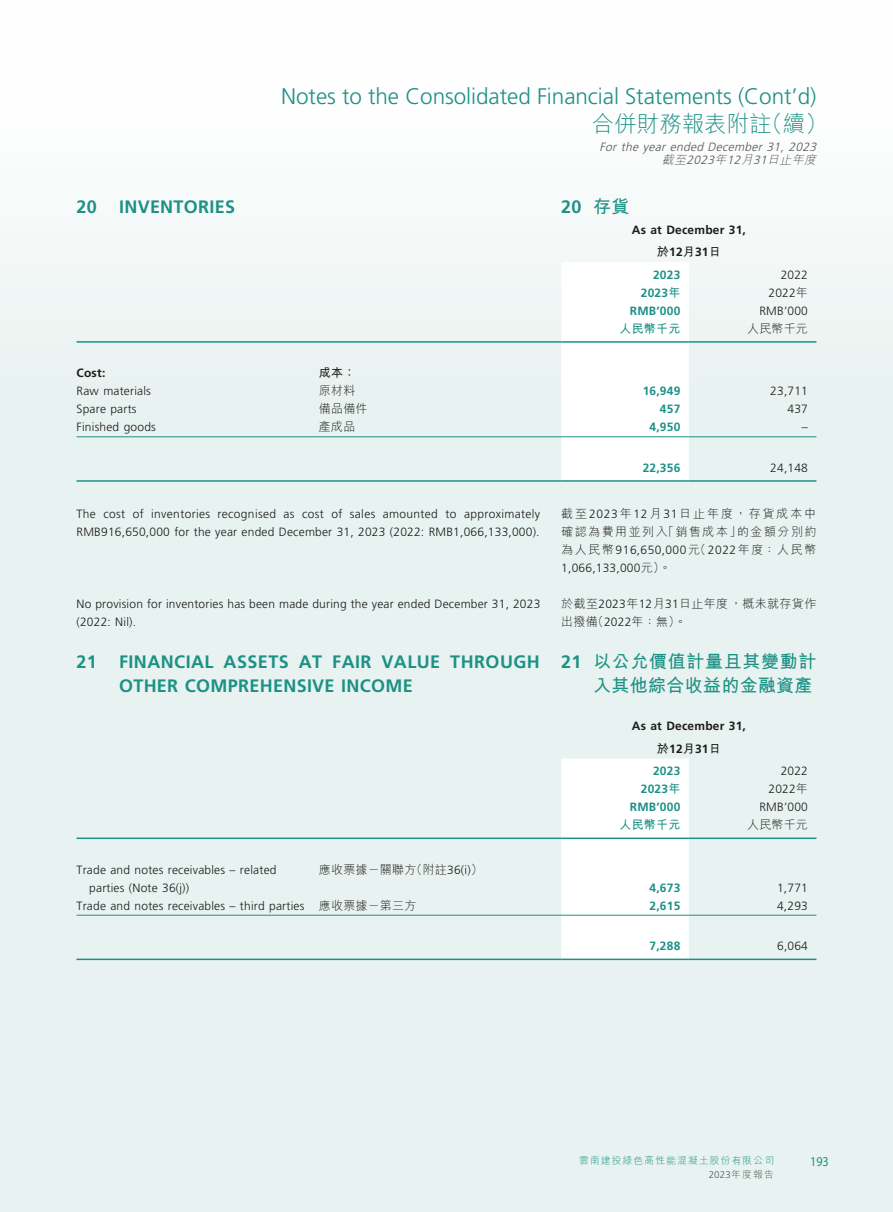
<style>
.page{position:relative;width:893px;height:1212px;background:#fff}
.page>*{position:absolute;margin:0;border:0;box-sizing:border-box;transform-origin:0 0}
.t1{font:300 22.5px "Frutiger LT Std";letter-spacing:-.005em;color:#1c9185}
.t2{font:300 22.5px "M Hei HK";letter-spacing:-.005em;color:#1c9185}
.t3{font:700 18px/24px "Frutiger LT Std";letter-spacing:.015em;color:#1c9185}
.t4{font:700 18px/24px "M Hei HK";letter-spacing:.025em;color:#1c9185;text-align:right}
.t5{font:13.5px "Myriad Pro";color:#1c9185;scale:.9 1}
.t6{font:300 12px/18px "Frutiger LT Std";letter-spacing:.015em;color:#1c1c1b}
.t7{font:700 12px "Frutiger LT Std";letter-spacing:.015em;color:#1c9185}
.t8{font:300 12px/18px "M Hei HK";letter-spacing:.035em;color:#1c1c1b}
.t9{font:700 12px "Frutiger LT Std";letter-spacing:.015em;color:#1c1c1b}
.t10{font:300 12px/18px "Frutiger LT Std";letter-spacing:.045em;color:#1c1c1b}
.t11{font:300 12px/18px "M Hei HK";letter-spacing:.125em;color:#1c1c1b}
.t12{font:italic 300 12px "Frutiger LT Std";color:#575756}
.t13{font:300 12px "M Hei HK";letter-spacing:.015em;color:#1c1c1b}
.t14{font:italic 300 12px "M Hei HK";color:#575756}
.t15{font:700 12px "M Hei HK";letter-spacing:.015em;color:#1c9185}
.t16{font:700 12px "M Hei HK";color:#1c1c1b}
.t17{font:300 9.75px "M Hei HK";letter-spacing:.115em;color:#1c9185}
.t18{font:300 9.75px "Frutiger LT Std";color:#575756}
.s1{font-family:"Frutiger LT Std"}
.s2{font-family:"M Hei HK"}
</style>
<div class="page">
<div style="left:0;top:0;width:893px;height:1212px;background:linear-gradient(to bottom,#f7fafa,#e2efec)"></div>
<svg style="left:561px;top:262px;width:128px;height:218px"></svg>
<hr style="left:77px;top:341px;width:242px;height:2px;background:#1c9185">
<hr style="left:319px;top:341px;width:242px;height:2px;background:#1c9185">
<hr style="left:561px;top:341px;width:128px;height:2px;background:#1c9185">
<hr style="left:689px;top:341px;width:127px;height:2px;background:#1c9185">
<hr style="left:77px;top:436px;width:242px;height:1px;background:#1c9185">
<hr style="left:319px;top:436px;width:242px;height:1px;background:#1c9185">
<hr style="left:561px;top:436px;width:128px;height:1px;background:#1c9185">
<hr style="left:689px;top:436px;width:127px;height:1px;background:#1c9185">
<hr style="left:77px;top:480px;width:242px;height:2px;background:#1c9185">
<hr style="left:319px;top:480px;width:242px;height:2px;background:#1c9185">
<hr style="left:561px;top:480px;width:128px;height:2px;background:#1c9185">
<hr style="left:689px;top:480px;width:127px;height:2px;background:#1c9185">
<svg style="left:561px;top:758px;width:128px;height:200px"></svg>
<hr style="left:77px;top:837px;width:242px;height:2px;background:#1c9185">
<hr style="left:319px;top:837px;width:242px;height:2px;background:#1c9185">
<hr style="left:561px;top:837px;width:128px;height:2px;background:#1c9185">
<hr style="left:689px;top:837px;width:127px;height:2px;background:#1c9185">
<hr style="left:77px;top:915px;width:242px;height:1px;background:#1c9185">
<hr style="left:319px;top:915px;width:242px;height:1px;background:#1c9185">
<hr style="left:561px;top:915px;width:128px;height:1px;background:#1c9185">
<hr style="left:689px;top:915px;width:127px;height:1px;background:#1c9185">
<hr style="left:77px;top:958px;width:242px;height:2px;background:#1c9185">
<hr style="left:319px;top:958px;width:242px;height:2px;background:#1c9185">
<hr style="left:561px;top:958px;width:128px;height:2px;background:#1c9185">
<hr style="left:689px;top:958px;width:127px;height:2px;background:#1c9185">
<h1 class="t1" style="left:281px;top:84px;width:537px">Notes to the Consolidated Financial Statements (Cont’d)</h1>
<h1 class="t2" style="left:592px;top:108px;width:237px">合併財務報表附註（續）</h1>
<p class="t12" style="left:599px;top:140px;width:221px">For the year ended December 31, 2023</p>
<p class="t14" style="left:662px;top:151px;width:159px">截至<span class="s1">2023</span>年<span class="s1">12</span>月<span class="s1">31</span>日止年度</p>
<h2 class="t3" style="left:77px;top:195px;width:160px">20 INVENTORIES</h2>
<h2 class="t3" style="left:561px;top:195px;width:70px">20 <span class="s2">存貨</span></h2>
<p class="t9" style="left:632px;top:223px;width:116px">As at December 31,</p>
<p class="t9" style="left:657px;top:245px;width:65px"><span class="s2">於</span>12<span class="s2">月</span>31<span class="s2">日</span></p>
<p class="t7" style="left:653px;top:267px;width:29px">2023</p>
<p class="t6" style="left:781px;top:266px;width:29px">2022</p>
<p class="t7" style="left:641px;top:285px;width:41px">2023<span class="s2">年</span></p>
<p class="t6" style="left:768px;top:284px;width:41px">2022<span class="s2">年</span></p>
<p class="t7" style="left:630px;top:303px;width:52px">RMB’000</p>
<p class="t6" style="left:759px;top:302px;width:50px">RMB’000</p>
<p class="t15" style="left:620px;top:319px;width:62px">人民幣千元</p>
<p class="t8" style="left:747px;top:319px;width:62px">人民幣千元</p>
<p class="t9" style="left:77px;top:366px;width:30px">Cost:</p>
<p class="t16" style="left:319px;top:364px;width:38px">成本：</p>
<p class="t6" style="left:77px;top:382px;width:76px">Raw materials</p>
<p class="t8" style="left:319px;top:381px;width:38px">原材料</p>
<p class="t7" style="left:643px;top:384px;width:39px">16,949</p>
<p class="t6" style="left:770px;top:382px;width:39px">23,711</p>
<p class="t6" style="left:77px;top:400px;width:62px">Spare parts</p>
<p class="t8" style="left:319px;top:399px;width:50px">備品備件</p>
<p class="t7" style="left:660px;top:402px;width:22px">457</p>
<p class="t6" style="left:787px;top:400px;width:22px">437</p>
<p class="t6" style="left:77px;top:418px;width:81px">Finished goods</p>
<p class="t8" style="left:319px;top:417px;width:38px">產成品</p>
<p class="t7" style="left:649px;top:420px;width:32px">4,950</p>
<p class="t6" style="left:802px;top:418px;width:7px">–</p>
<p class="t7" style="left:643px;top:460px;width:39px">22,356</p>
<p class="t6" style="left:770px;top:459px;width:39px">24,148</p>
<p class="t6" style="left:77px;top:505px;width:465px">The cost of inventories recognised as cost of sales amounted to approximately<br>RMB916,650,000 for the year ended December 31, 2023 (2022: RMB1,066,133,000).</p>
<p class="t11" style="left:561px;top:504px;width:257px">截至<span class="s1">2023</span>年<span class="s1">12</span>月<span class="s1">31</span>日止年度，存貨成本中確認為費用並列入「銷售成本」的金額分別約</p>
<p class="t10" style="left:561px;top:541px;width:257px"><span class="s2">為人民幣</span>916,650,000<span class="s2">元（</span>2022<span class="s2">年度：人民幣<br></span>1,066,133,000<span class="s2">元）。</span></p>
<p class="t8" style="left:561px;top:594px;width:257px">於截至<span class="s1">2023</span>年<span class="s1">12</span>月<span class="s1">31</span>日止年度，概未就存貨作出撥備（<span class="s1">2022</span>年：無）。</p>
<h2 class="t4" style="left:561px;top:648px;width:257px"><span class="s1">21</span> 以公允價值計量且其變動計入其他綜合收益的金融資產</h2>
<p class="t6" style="left:77px;top:595px;width:465px">No provision for inventories has been made during the year ended December 31, 2023 (2022: Nil).</p>
<h2 class="t3" style="left:119px;top:649px;width:422px;text-indent:-43px">21 FINANCIAL ASSETS AT FAIR VALUE THROUGH<br>OTHER COMPREHENSIVE INCOME</h2>
<p class="t6" style="left:89px;top:860px;width:189px;text-indent:-13px">Trade and notes receivables – related parties (Note 36(j))</p>
<p class="t13" style="left:319px;top:861px;width:165px">應收票據－關聯方（附註<span class="s1">36(i)</span>）</p>
<p class="t9" style="left:632px;top:719px;width:116px">As at December 31,</p>
<p class="t9" style="left:657px;top:741px;width:65px"><span class="s2">於</span>12<span class="s2">月</span>31<span class="s2">日</span></p>
<p class="t7" style="left:653px;top:764px;width:29px">2023</p>
<p class="t6" style="left:781px;top:762px;width:29px">2022</p>
<p class="t7" style="left:641px;top:782px;width:41px">2023<span class="s2">年</span></p>
<p class="t6" style="left:768px;top:780px;width:41px">2022<span class="s2">年</span></p>
<p class="t7" style="left:630px;top:800px;width:52px">RMB’000</p>
<p class="t6" style="left:759px;top:798px;width:50px">RMB’000</p>
<p class="t15" style="left:620px;top:816px;width:62px">人民幣千元</p>
<p class="t8" style="left:747px;top:815px;width:62px">人民幣千元</p>
<p class="t7" style="left:649px;top:880px;width:32px">4,673</p>
<p class="t6" style="left:777px;top:878px;width:32px">1,771</p>
<p class="t6" style="left:77px;top:896px;width:341px">Trade and notes receivables – third parties <span class="s2">應收票據－第三方</span></p>
<p class="t7" style="left:649px;top:898px;width:32px">2,615</p>
<p class="t6" style="left:777px;top:896px;width:32px">4,293</p>
<p class="t7" style="left:649px;top:939px;width:32px">7,288</p>
<p class="t6" style="left:777px;top:937px;width:32px">6,064</p>
<p class="t17" style="left:579px;top:1154px;width:196px">雲南建投綠色高性能混凝土股份有限公司</p>
<p class="t18" style="left:709px;top:1169px;width:67px">2023<span class="s2">年度報告</span></p>
<p class="t5" style="left:810px;top:1154px;width:22px">193</p>
</div>
